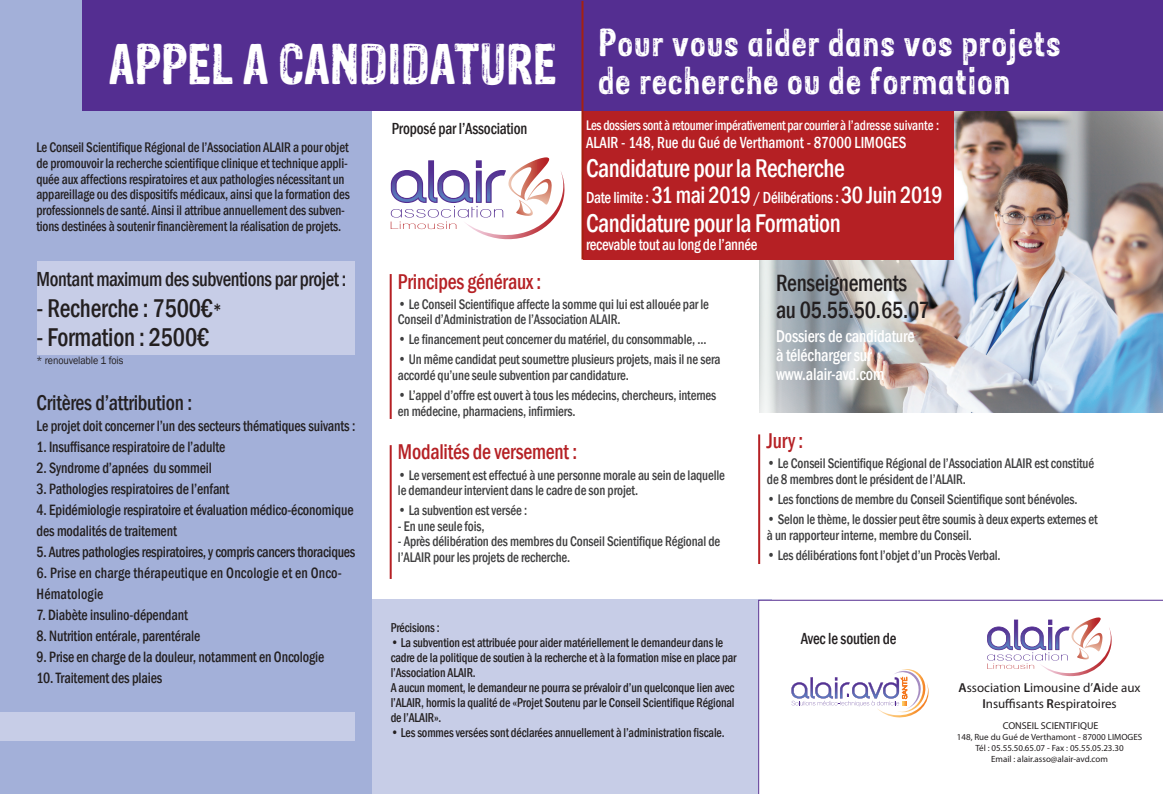
<style>
.page{position:relative;width:1163px;height:794px;background:#fff}
.page>*{position:absolute;margin:0;border:0;box-sizing:border-box;transform-origin:0 0}
.t1{font:47px "Sans Culottes";color:#fff}
.t2{font:32px/38.4px "Sans Culottes";letter-spacing:.04em;color:#fff}
.t3{font:500 condensed 26.4px "Franklin Gothic";letter-spacing:-.02em;color:#fff;scale:.91 1}
.t4{font:500 condensed 26.4px "Franklin Gothic";letter-spacing:-.01em;color:#231f20;scale:.91 1}
.t5{font:500 condensed 24.2px/26.4px "Franklin Gothic";letter-spacing:-.01em;color:#231f20;scale:.91 1}
.t6{font:500 condensed 22px "Franklin Gothic";letter-spacing:-.01em;color:#b52024;scale:.91 1}
.t7{font:500 condensed 22px "Franklin Gothic";letter-spacing:-.01em;color:#231f20;scale:.91 1}
.t8{font:500 condensed 20.9px "Franklin Gothic";letter-spacing:-.02em;color:#231f20;scale:.91 1}
.t9{font:500 condensed 17.6px/19.2px "Franklin Gothic";letter-spacing:-.01em;color:#fff;scale:.91 1}
.t10{font:500 condensed 16.5px "Franklin Gothic";letter-spacing:-.02em;color:#fff;scale:.91 1}
.t11{font:500 condensed 16.5px "Franklin Gothic";color:#fff;scale:.91 1}
.t12{font:500 condensed 16.5px "Franklin Gothic";letter-spacing:-.01em;color:#231f20;scale:.91 1}
.t13{font:500 condensed 15.4px/21px "Franklin Gothic";letter-spacing:-.01em;color:#231f20;scale:.91 1}
.t14{font:500 condensed 15.4px/21px "Franklin Gothic";letter-spacing:.01em;color:#231f20;scale:.91 1}
.t15{font:500 condensed 14.3px/15.6px "Franklin Gothic";letter-spacing:-.01em;color:#3e3e3f;scale:.91 1}
.t16{font:500 condensed 14.3px/15.6px "Franklin Gothic";letter-spacing:-.01em;color:#231f20;scale:.91 1}
.t17{font:500 condensed 14.3px "Franklin Gothic";letter-spacing:-.025em;color:#fff;scale:.91 1}
.t18{font:500 condensed 13.2px/15px "Franklin Gothic";letter-spacing:-.01em;color:#231f20;scale:.91 1}
.t19{font:13px/15.6px "Myriad Pro";color:#231f20;text-align:center}
.t20{font:11px "Franklin Gothic";letter-spacing:-.01em;color:#231f20;scale:.91 1}
.t21{font:10px "Myriad Pro";color:#231f20}
.t22{font:9px/10.8px "Myriad Pro";color:#231f20;text-align:center}
.s1{font-size:24.2px}
.s2{font-size:19.8px}
.s3{font-weight:600}
</style>
<div class="page">
<img style="left:759px;top:110px;width:403px;height:302px">
<div style="left:583px;top:110px;width:370px;height:149px;background:#b52024"></div>
<div style="left:370px;top:600px;width:402px;height:194px;background:#c7cde7"></div>
<svg style="left:758px;top:600px;width:404px;height:194px"></svg>
<div style="left:0;top:0;width:371px;height:794px;background:#a3b0d9"></div>
<div style="left:37px;top:261px;width:318px;height:94px;background:#c7cde7"></div>
<div style="left:83px;top:0;width:1079px;height:110px;background:#542e91"></div>
<hr style="left:389px;top:274px;width:2px;height:145px;background:#b52024">
<hr style="left:389px;top:445px;width:2px;height:134px;background:#b52024">
<hr style="left:581px;top:1px;width:2px;height:258px;background:#a42110">
<svg style="left:791px;top:668px;width:137px;height:50px"></svg>
<hr style="left:758px;top:434px;width:2px;height:130px;background:#b52024">
<div style="left:0;top:711px;width:355px;height:29px;background:#c7cde7"></div>
<svg style="left:986px;top:617px;width:125px;height:61px"></svg>
<svg style="left:390px;top:157px;width:175px;height:83px"></svg>
<h2 class="t2" style="left:598px;top:23px;width:463px">Pour vous aider dans vos projets de recherche ou de formation</h2>
<h1 class="t1" style="left:109px;top:29px;width:449px">APPEL A CANDIDATURE</h1>
<p class="t12" style="left:391px;top:118px;width:151px">Proposé par l’Association</p>
<p class="t17" style="left:586px;top:116px;width:389px">Les dossiers sont à retourner impérativement par courrier à l’adresse suivante :</p>
<p class="t11" style="left:586px;top:132px;width:353px">ALAIR - 148, Rue du Gué de Verthamont - 87000 LIMOGES</p>
<h3 class="t3" style="left:586px;top:151px;width:285px">Candidature pour la Recherche</h3>
<p class="t10" style="left:586px;top:187px;width:393px">Date limite : <span class="s1">31 mai 2019</span> / Délibérations : <span class="s1">30 Juin 2019</span></p>
<h3 class="t3" style="left:586px;top:206px;width:281px">Candidature pour la Formation</h3>
<p class="t10" style="left:586px;top:234px;width:190px">recevable tout au long de l’année</p>
<h3 class="t5" style="left:776px;top:270px;width:170px">Renseignements au 05.55.50.65.07</h3>
<p class="t9" style="left:776px;top:326px;width:154px">Dossiers de candidature à télécharger sur www.alair-avd.com</p>
<p class="t16" style="left:36px;top:140px;width:346px">Le Conseil Scientifique Régional de l’Association ALAIR a pour objet de promouvoir la recherche scientifique clinique et technique appli&shy;quée aux affections respiratoires et aux pathologies nécessitant un appareillage ou des dispositifs médicaux, ainsi que la formation des professionnels de santé. Ainsi il attribue annuellement des subven&shy;tions destinées à soutenir financièrement la réalisation de projets.</p>
<h3 class="t8" style="left:37px;top:266px;width:342px">Montant maximum des subventions par projet :</h3>
<h3 class="t4" style="left:37px;top:291px;width:205px">- Recherche : 7500€<span class="s2">*</span></h3>
<h3 class="t4" style="left:37px;top:320px;width:191px">- Formation : 2500€</h3>
<p class="t20" style="left:37px;top:354px;width:97px">* renouvelable 1 fois</p>
<h3 class="t7" style="left:37px;top:388px;width:172px">Critères d’attribution :</h3>
<p class="t13" style="left:37px;top:415px;width:352px">Le projet doit concerner l’un des secteurs thématiques suivants :</p>
<p class="t13" style="left:37px;top:436px;width:209px">1. Insuffisance respiratoire de l’adulte</p>
<p class="t13" style="left:37px;top:457px;width:194px">2. Syndrome d’apnées du sommeil</p>
<p class="t13" style="left:37px;top:478px;width:213px">3. Pathologies respiratoires de l’enfant</p>
<p class="t13" style="left:37px;top:499px;width:350px">4. Epidémiologie respiratoire et évaluation médico-économique des modalités de traitement</p>
<p class="t13" style="left:37px;top:541px;width:352px">5. Autres pathologies respiratoires, y compris cancers thoraciques</p>
<p class="t14" style="left:37px;top:562px;width:337px">6. Prise en charge thérapeutique en Oncologie et en Onco-<br>Hématologie</p>
<p class="t13" style="left:37px;top:604px;width:168px">7. Diabète insulino-dépendant</p>
<p class="t13" style="left:37px;top:625px;width:181px">8. Nutrition entérale, parentérale</p>
<p class="t13" style="left:37px;top:646px;width:318px">9. Prise en charge de la douleur, notamment en Oncologie</p>
<p class="t13" style="left:37px;top:667px;width:140px">10. Traitement des plaies</p>
<h3 class="t6" style="left:398px;top:267px;width:159px">Principes généraux :</h3>
<p class="t15" style="left:398px;top:296px;width:343px">• Le Conseil Scientifique affecte la somme qui lui est allouée par le<br>Conseil d’Administration de l’Association ALAIR.</p>
<p class="t15" style="left:398px;top:332px;width:340px">• Le financement peut concerner du matériel, du consommable, ...</p>
<p class="t15" style="left:398px;top:352px;width:356px">• Un même candidat peut soumettre plusieurs projets, mais il ne sera accordé qu’une seule subvention par candidature.</p>
<p class="t15" style="left:398px;top:387px;width:351px">• L’appel d’offre est ouvert à tous les médecins, chercheurs, internes en médecine, pharmaciens, infirmiers.</p>
<h3 class="t6" style="left:766px;top:427px;width:41px">Jury :</h3>
<p class="t15" style="left:766px;top:456px;width:361px">• Le Conseil Scientifique Régional de l’Association ALAIR est constitué de 8 membres dont le président de l’ALAIR.</p>
<p class="t15" style="left:766px;top:491px;width:343px">• Les fonctions de membre du Conseil Scientifique sont bénévoles.</p>
<p class="t15" style="left:766px;top:511px;width:365px">• Selon le thème, le dossier peut être soumis à deux experts externes et à un rapporteur interne, membre du Conseil.</p>
<p class="t15" style="left:766px;top:547px;width:258px">• Les délibérations font l’objet d’un Procès Verbal.</p>
<h3 class="t6" style="left:398px;top:438px;width:198px">Modalités de versement :</h3>
<p class="t15" style="left:398px;top:467px;width:361px">• Le versement est effectué à une personne morale au sein de laquelle le demandeur intervient dans le cadre de son projet.</p>
<p class="t15" style="left:398px;top:502px;width:143px">• La subvention est versée :</p>
<p class="t15" style="left:398px;top:518px;width:97px">- En une seule fois,</p>
<p class="t15" style="left:398px;top:533px;width:356px">- Après délibération des membres du Conseil Scientifique Régional de l’ALAIR pour les projets de recherche.</p>
<p class="t18" style="left:390px;top:620px;width:55px">Précisions :</p>
<p class="t18" style="left:390px;top:635px;width:381px">• La subvention est attribuée pour aider matériellement le demandeur dans le cadre de la politique de soutien à la recherche et à la formation mise en place par l’Association ALAIR.<br>A aucun moment, le demandeur ne pourra se prévaloir d’un quelconque lien avec l’ALAIR, hormis la qualité de «Projet Soutenu par le Conseil Scientifique Régional de l’ALAIR».</p>
<p class="t18" style="left:390px;top:725px;width:368px">• Les sommes versées sont déclarées annuellement à l’administration fiscale.</p>
<p class="t12" style="left:800px;top:627px;width:107px">Avec le soutien de</p>
<p class="t19" style="left:958px;top:680px;width:183px"><span class="s3">A</span>ssociation <span class="s3">L</span>imousine d’<span class="s3">A</span>ide aux<br><span class="s3">I</span>nsuffisants <span class="s3">R</span>espiratoires</p>
<p class="t21" style="left:1002px;top:720px;width:97px">CONSEIL SCIENTIFIQUE</p>
<p class="t22" style="left:956px;top:731px;width:187px">148, Rue du Gué de Verthamont - 87000 LIMOGES<br>Tél : 05.55.50.65.07 - Fax : 05.55.05.23.30<br>Email : alair.asso@alair-avd.com</p>
</div>
